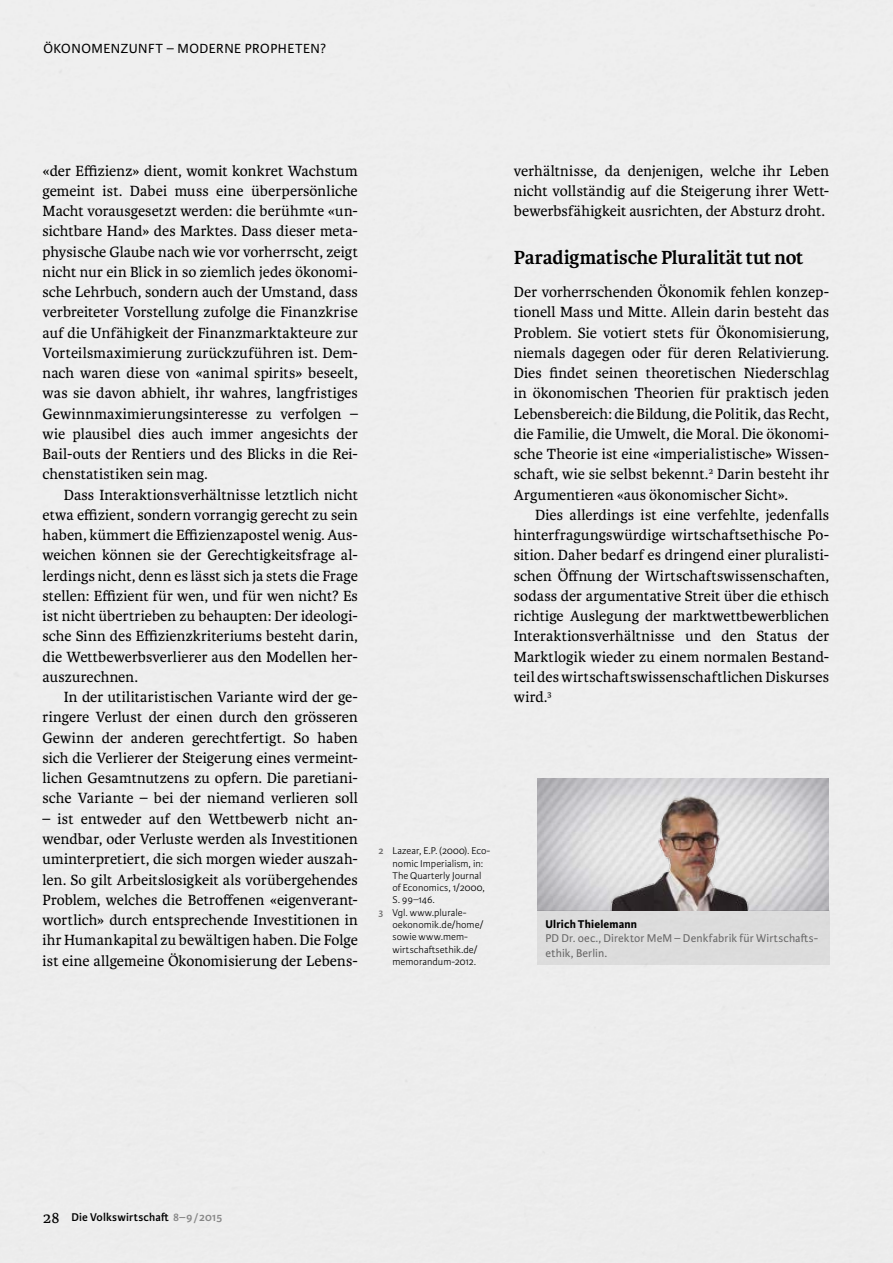
<style>
.page{position:relative;width:893px;height:1263px;background:#fff}
.page>*{position:absolute;margin:0;border:0;box-sizing:border-box;transform-origin:0 0}
.t1{font:700 20.25px "Karmina";letter-spacing:-.01em;color:#000}
.t2{font:15.75px/20.2px "Karmina";letter-spacing:.005em;color:#000;text-align:justify}
.t3{font:14.1px "Karmina Sans";letter-spacing:.035em;color:#000}
.t4{font:12px/14.4px "Karmina Sans";letter-spacing:.015em;color:#706f6f}
.t5{font:600 12px "Karmina Sans";letter-spacing:.01em;color:#000}
.t6{font:700 12px "Karmina Sans";letter-spacing:.015em;color:#000}
.t7{font:300 10.5px "Karmina Sans";color:#000}
.s1{font-weight:600;color:#706f6f}
.s2{font-family:"Karmina";font-weight:400;font-size:16.5px}
.s3{color:#878787}
</style>
<div class="page">
<div style="left:537px;top:910px;width:292px;height:55px;background:#dcdcdc"></div>
<img style="left:573px;top:787px;width:223px;height:123px">
<p class="t3" style="left:43px;top:41px;width:284px">ÖKONOMENZUNFT – MODERNE PROPHETEN?</p>
<p class="t2" style="left:43px;top:160px;width:317px">«der Effizienz» dient, womit konkret Wachstum gemeint ist. Dabei muss eine überpersönliche Macht vorausgesetzt werden: die berühmte «un&shy;sichtbare Hand» des Marktes. Dass dieser meta&shy;physische Glaube nach wie vor vorherrscht, zeigt nicht nur ein Blick in so ziemlich jedes ökonomi&shy;sche Lehrbuch, sondern auch der Umstand, dass verbreiteter Vorstellung zufolge die Finanzkrise auf die Unfähigkeit der Finanzmarktakteure zur Vorteilsmaximierung zurückzuführen ist. Dem&shy;nach waren diese von «animal spirits» beseelt, was sie davon abhielt, ihr wahres, langfristiges Gewinnmaximierungsinteresse zu verfolgen – wie plausibel dies auch immer angesichts der Bail-outs der Rentiers und des Blicks in die Rei&shy;chenstatistiken sein mag.</p>
<p class="t2" style="left:43px;top:485px;width:317px;text-indent:21px">Dass Interaktionsverhältnisse letztlich nicht etwa effizient, sondern vorrangig gerecht zu sein haben, kümmert die Effizienzapostel wenig. Aus&shy;weichen können sie der Gerechtigkeitsfrage al&shy;lerdings nicht, denn es lässt sich ja stets die Frage stellen: Effizient für wen, und für wen nicht? Es ist nicht übertrieben zu behaupten: Der ideologi&shy;sche Sinn des Effizienzkriteriums besteht darin, die Wettbewerbsverlierer aus den Modellen her&shy;auszurechnen.</p>
<p class="t2" style="left:43px;top:687px;width:317px;text-indent:21px">In der utilitaristischen Variante wird der ge&shy;ringere Verlust der einen durch den grösseren Gewinn der anderen gerechtfertigt. So haben sich die Verlierer der Steigerung eines vermeint&shy;lichen Gesamtnutzens zu opfern. Die paretiani&shy;sche Variante – bei der niemand verlieren soll</p>
<p class="t2" style="left:43px;top:809px;width:317px">– ist entweder auf den Wettbewerb nicht an&shy;wendbar, oder Verluste werden als Investitionen uminterpretiert, die sich morgen wieder auszah&shy;len. So gilt Arbeitslosigkeit als vorübergehendes Problem, welches die Betroffenen «eigenverant&shy;wortlich» durch entsprechende Investitionen in ihr Humankapital zu bewältigen haben. Die Folge ist eine allgemeine Ökonomisierung der Lebens-</p>
<p class="t7" style="left:378px;top:845px;width:113px"><span class="s1">2</span> Lazear, E.P. (2000). Eco-</p>
<p class="t7" style="left:392px;top:857px;width:92px">nomic Imperialism, in:</p>
<p class="t7" style="left:392px;top:870px;width:90px">The Quarterly Journal</p>
<p class="t7" style="left:392px;top:882px;width:94px">of Economics, 1/2000,</p>
<p class="t7" style="left:392px;top:894px;width:44px">S. 99–146.</p>
<p class="t7" style="left:378px;top:906px;width:90px"><span class="s1">3</span> Vgl. www.plurale-</p>
<p class="t7" style="left:392px;top:919px;width:92px">oekonomik.de/home/</p>
<p class="t7" style="left:392px;top:931px;width:77px">sowie www.mem-</p>
<p class="t7" style="left:392px;top:943px;width:86px">wirtschaftsethik.de/</p>
<p class="t7" style="left:392px;top:956px;width:85px">memorandum-2012.</p>
<p class="t2" style="left:514px;top:161px;width:317px">verhältnisse, da denjenigen, welche ihr Leben nicht vollständig auf die Steigerung ihrer Wett&shy;bewerbsfähigkeit ausrichten, der Absturz droht.</p>
<p class="t1" style="left:514px;top:246px;width:291px">Paradigmatische Pluralität tut not</p>
<p class="t2" style="left:514px;top:282px;width:317px">Der vorherrschenden Ökonomik fehlen konzep&shy;tionell Mass und Mitte. Allein darin besteht das Problem. Sie votiert stets für Ökonomisierung, niemals dagegen oder für deren Relativierung.<br>Dies findet seinen theoretischen Niederschlag in ökonomischen Theorien für praktisch jeden Lebensbereich: die Bildung, die Politik, das Recht, die Familie, die Umwelt, die Moral. Die ökonomi&shy;sche Theorie ist eine «imperialistische» Wissen&shy;schaft, wie sie selbst bekennt.<sup>2</sup> Darin besteht ihr Argumentieren «aus ökonomischer Sicht».</p>
<p class="t2" style="left:514px;top:505px;width:317px;text-indent:21px">Dies allerdings ist eine verfehlte, jedenfalls hinterfragungswürdige wirtschaftsethische Po&shy;sition. Daher bedarf es dringend einer pluralisti&shy;schen Öffnung der Wirtschaftswissenschaften, sodass der argumentative Streit über die ethisch richtige Auslegung der marktwettbewerblichen Interaktionsverhältnisse und den Status der Marktlogik wieder zu einem normalen Bestand&shy;teil des wirtschaftswissenschaftlichen Diskurses wird.<sup>3</sup></p>
<p class="t6" style="left:546px;top:917px;width:93px">Ulrich Thielemann</p>
<p class="t4" style="left:546px;top:931px;width:274px">PD Dr. oec., Direktor MeM – Denkfabrik für Wirtschafts&shy;ethik, Berlin.</p>
<p class="t5" style="left:43px;top:1210px;width:180px"><span class="s2">28</span> Die Volkswirtschaft <span class="s3">8–9/2015</span></p>
</div>
